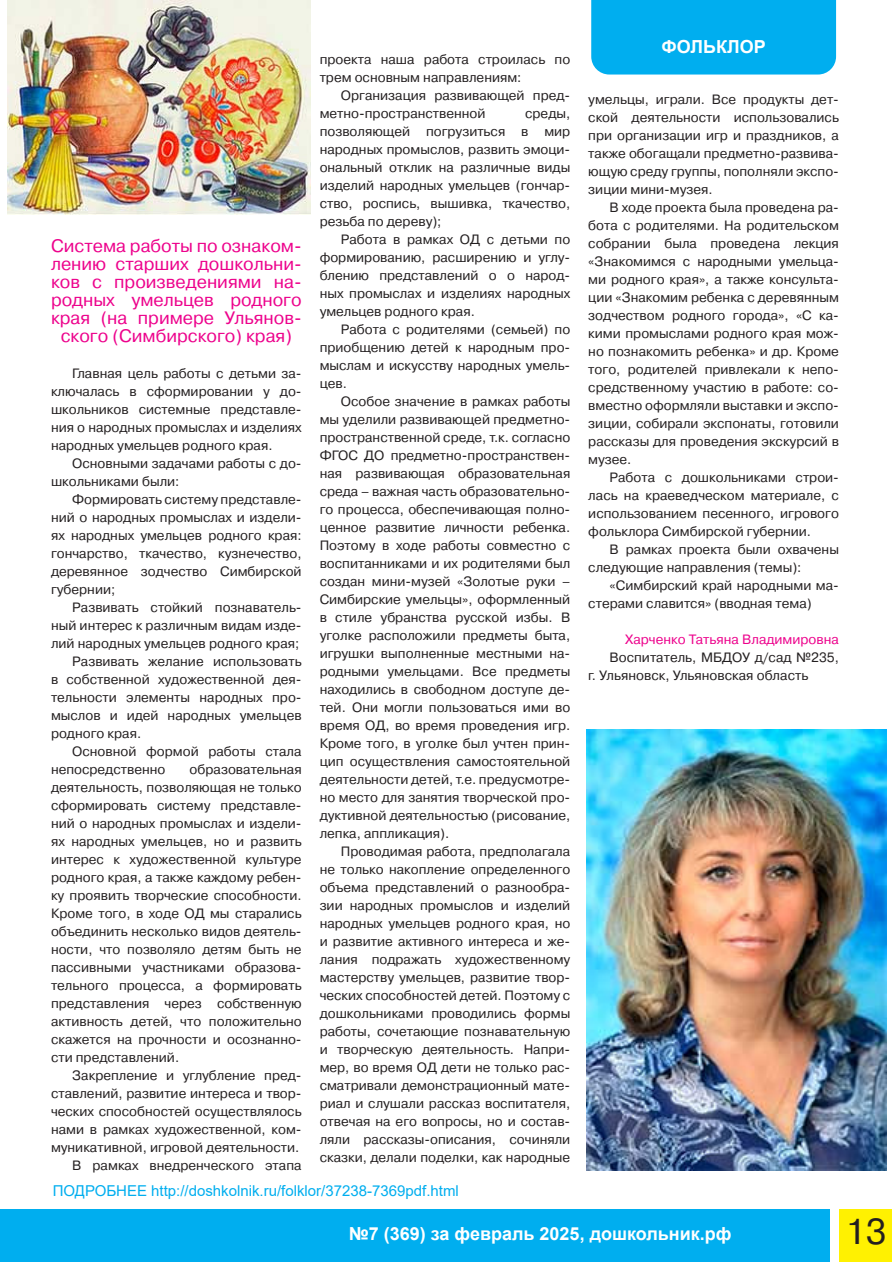
<style>
.page{position:relative;width:893px;height:1263px;background:#fff}
.page>*{position:absolute;margin:0;border:0;box-sizing:border-box;transform-origin:0 0}
.t1{font:36px "Pragmatica C";color:#231f20}
.Заголовок_12м{font:18px/18px "Pragmatica C";color:#ed028c;text-align:center}
.t2{font:700 18px "Arial";color:#fff}
.t3{font:15px "Arial";color:#00aeef}
.Основной_абзац_9ч{font:13.5px/18px "Pragmatica C";color:#231f20;text-align:justify}
.Основной_абзац_9м{font:13.5px "Pragmatica C";color:#ed028c}
</style>
<div class="page">
<div style="left:591px;top:0;width:245px;height:75px;background:#00aeef"></div>
<div style="left:1px;top:1210px;width:829px;height:52px;background:#00aeef"></div>
<div style="left:840px;top:1210px;width:52px;height:52px;background:#fff101"></div>
<img style="left:587px;top:729px;width:300px;height:441px">
<img style="left:7px;top:0;width:304px;height:215px">
<p class="Заголовок_12м" style="left:51px;top:236px;width:252px">Система работы по ознаком&shy;лению старших дошкольни&shy;ков с произведениями на&shy;родных умельцев родного края (на примере Ульянов&shy;ского (Симбирского) края)</p>
<p class="Основной_абзац_9ч" style="left:51px;top:364px;width:252px;text-indent:21px">Главная цель работы с детьми за&shy;ключалась в сформировании у до&shy;школьников системные представле&shy;ния о народных промыслах и изделиях народных умельцев родного края.</p>
<p class="Основной_абзац_9ч" style="left:51px;top:454px;width:252px;text-indent:21px">Основными задачами работы с до&shy;школьниками были:</p>
<p class="Основной_абзац_9ч" style="left:51px;top:490px;width:252px;text-indent:21px">Формировать систему представле&shy;ний о народных промыслах и издели&shy;ях народных умельцев родного края: гончарство, ткачество, кузнечество, деревянное зодчество Симбирской губернии;</p>
<p class="Основной_абзац_9ч" style="left:51px;top:598px;width:252px;text-indent:21px">Развивать стойкий познаватель&shy;ный интерес к различным видам изде&shy;лий народных умельцев родного края;</p>
<p class="Основной_абзац_9ч" style="left:51px;top:652px;width:252px;text-indent:21px">Развивать желание использовать в собственной художественной дея&shy;тельности элементы народных про&shy;мыслов и идей народных умельцев родного края.</p>
<p class="Основной_абзац_9ч" style="left:51px;top:742px;width:252px;text-indent:21px">Основной формой работы стала непосредственно</p>
<p class="Основной_абзац_9ч" style="left:51px;top:760px;width:252px;text-indent:139px">образовательная деятельность, позволяющая не только сформировать систему представле&shy;ний о народных промыслах и издели&shy;ях народных умельцев, но и развить интерес к художественной культуре родного края, а также каждому ребен&shy;ку проявить творческие способности.<br>Кроме того, в ходе ОД мы старались объединить несколько видов деятель&shy;ности, что позволяло детям быть не пассивными участниками образова&shy;тельного процесса, а формировать представления через собственную активность детей, что положительно скажется на прочности и осознанно&shy;сти представлений.</p>
<p class="Основной_абзац_9ч" style="left:51px;top:1066px;width:252px;text-indent:21px">Закрепление и углубление пред&shy;ставлений, развитие интереса и твор&shy;ческих способностей осуществлялось нами в рамках художественной, ком&shy;муникативной, игровой деятельности.</p>
<p class="Основной_абзац_9ч" style="left:72px;top:1156px;width:231px">В рамках внедренческого этапа</p>
<p class="Основной_абзац_9ч" style="left:320px;top:50px;width:252px">проекта наша работа строилась по трем основным направлениям:</p>
<p class="Основной_абзац_9ч" style="left:320px;top:86px;width:252px;text-indent:21px">Организация развивающей пред&shy;метно-пространственной</p>
<p class="Основной_абзац_9ч" style="left:320px;top:104px;width:252px;text-indent:206px">среды, позволяющей погрузиться в мир народных промыслов, развить эмоци&shy;ональный отклик на различные виды изделий народных умельцев (гончар&shy;ство, роспись, вышивка, ткачество, резьба по дереву);</p>
<p class="Основной_абзац_9ч" style="left:320px;top:230px;width:252px;text-indent:21px">Работа в рамках ОД с детьми по формированию, расширению и углу&shy;блению представлений о о народ&shy;ных промыслах и изделиях народных умельцев родного края.</p>
<p class="Основной_абзац_9ч" style="left:320px;top:320px;width:252px;text-indent:21px">Работа с родителями (семьей) по приобщению детей к народным про&shy;мыслам и искусству народных умель&shy;цев.</p>
<p class="Основной_абзац_9ч" style="left:320px;top:392px;width:252px;text-indent:21px">Особое значение в рамках работы мы уделили развивающей предметно&shy;пространственной среде, т.к. согласно ФГОС ДО предметно-пространствен&shy;ная развивающая образовательная среда – важная часть образовательно&shy;го процесса, обеспечивающая полно&shy;ценное развитие личности ребенка.<br>Поэтому в ходе работы совместно с воспитанниками и их родителями был создан мини-музей «Золотые руки – Симбирские умельцы», оформленный в стиле убранства русской избы. В уголке расположили предметы быта, игрушки выполненные местными на&shy;родными умельцами. Все предметы находились в свободном доступе де&shy;тей. Они могли пользоваться ими во время ОД, во время проведения игр.<br>Кроме того, в уголке был учтен прин&shy;цип осуществления самостоятельной деятельности детей, т.е. предусмотре&shy;но место для занятия творческой про&shy;дуктивной деятельностью (рисование, лепка, аппликация).</p>
<p class="Основной_абзац_9ч" style="left:320px;top:842px;width:252px;text-indent:21px">Проводимая работа, предполагала не только накопление определенного объема представлений о разнообра&shy;зии народных промыслов и изделий народных умельцев родного края, но и развитие активного интереса и же&shy;лания подражать художественному мастерству умельцев, развитие твор&shy;ческих способностей детей. Поэтому с дошкольниками проводились формы работы, сочетающие познавательную и творческую деятельность. Напри&shy;мер, во время ОД дети не только рас&shy;сматривали демонстрационный мате&shy;риал и слушали рассказ воспитателя, отвечая на его вопросы, но и состав&shy;ляли рассказы-описания, сочиняли сказки, делали поделки, как народные</p>
<p class="t3" style="left:53px;top:1180px;width:408px">ПОДРОБНЕЕ http://doshkolnik.ru/folklor/37238-7369pdf.html</p>
<p class="t2" style="left:662px;top:34px;width:106px">ФОЛЬКЛОР</p>
<p class="Основной_абзац_9ч" style="left:588px;top:91px;width:252px">умельцы, играли. Все продукты дет&shy;ской деятельности использовались при организации игр и праздников, а также обогащали предметно-развива&shy;ющую среду группы, пополняли экспо&shy;зиции мини-музея.</p>
<p class="Основной_абзац_9ч" style="left:588px;top:199px;width:252px;text-indent:21px">В ходе проекта была проведена ра&shy;бота с родителями. На родительском собрании была проведена лекция «Знакомимся с народными умельца&shy;ми родного края», а также консульта&shy;ции «Знакомим ребенка с деревянным зодчеством родного города», «С ка&shy;кими промыслами родного края мож&shy;но познакомить ребенка» и др. Кроме того, родителей привлекали к непо&shy;средственному участию в работе: со&shy;вместно оформляли выставки и экспо&shy;зиции, собирали экспонаты, готовили рассказы для проведения экскурсий в музее.</p>
<p class="Основной_абзац_9ч" style="left:588px;top:469px;width:252px;text-indent:21px">Работа с дошкольниками строи&shy;лась на краеведческом материале, с использованием песенного, игрового фольклора Симбирской губернии.</p>
<p class="Основной_абзац_9ч" style="left:588px;top:541px;width:252px;text-indent:21px">В рамках проекта были охвачены следующие направления (темы):</p>
<p class="Основной_абзац_9ч" style="left:588px;top:577px;width:252px;text-indent:21px">«Симбирский край народными ма&shy;стерами славится» (вводная тема)</p>
<p class="Основной_абзац_9м" style="left:625px;top:632px;width:215px">Харченко Татьяна Владимировна</p>
<p class="Основной_абзац_9ч" style="left:588px;top:649px;width:252px;text-indent:21px">Воспитатель, МБДОУ д/сад №235, г. Ульяновск, Ульяновская область</p>
<p class="t2" style="left:349px;top:1221px;width:384px">№7 (369) за февраль 2025, дошкольник.рф</p>
<p class="t1" style="left:845px;top:1212px;width:43px">13</p>
</div>
